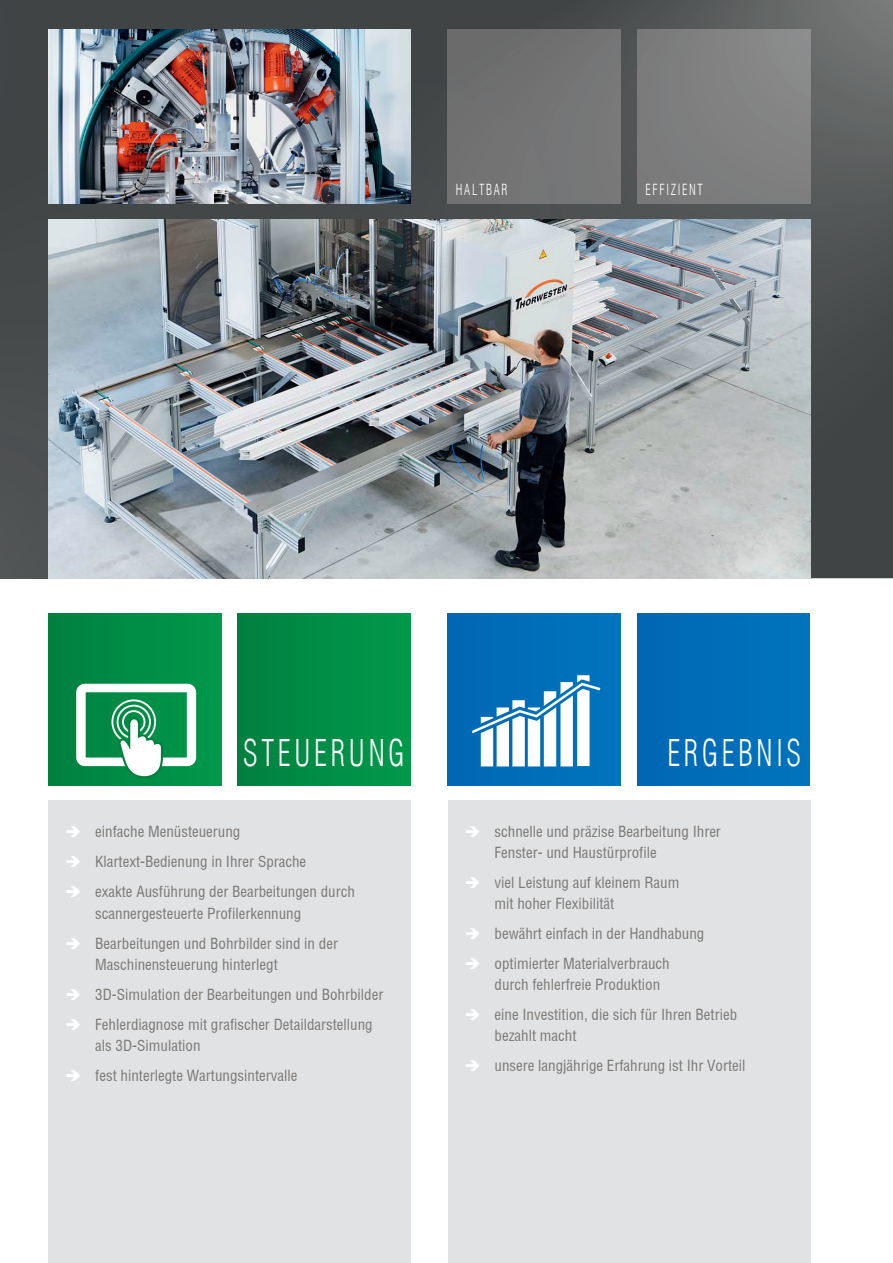
<style>
.page{position:relative;width:893px;height:1263px;background:#fff}
.page>*{position:absolute;margin:0;border:0;box-sizing:border-box;transform-origin:0 0}
.t1{font:36px "Switzerland Cond Light Plain";letter-spacing:.13em;color:#fff;scale:.8 1}
.t2{font:15px/21px "Switzerland Condensed Plain";color:#7b7976}
.t3{font:15px "Switzerland Cond Light Plain";letter-spacing:.14em;color:#fff;scale:.8 1}
.s1{color:#fff}
</style>
<div class="page">
<img style="left:0;top:0;width:472px;height:578px">
<img style="left:472px;top:0;width:421px;height:38px">
<div style="left:578px;top:38px;width:105px;height:181px;background:#515454"></div>
<img style="left:789px;top:38px;width:104px;height:540px">
<div style="left:472px;top:204px;width:106px;height:15px;background:#4c4f50"></div>
<div style="left:683px;top:204px;width:106px;height:15px;background:#545757"></div>
<div style="left:48px;top:613px;width:173px;height:173px;background:linear-gradient(to right,#00803f,#01984b)"></div>
<div style="left:238px;top:613px;width:173px;height:173px;background:#008e46"></div>
<div style="left:448px;top:613px;width:172px;height:173px;background:#006eb9"></div>
<div style="left:637px;top:613px;width:173px;height:173px;background:#006eb9"></div>
<div style="left:48px;top:801px;width:363px;height:462px;background:#e1e2e4"></div>
<div style="left:448px;top:801px;width:363px;height:462px;background:#e1e2e4"></div>
<img style="left:48px;top:219px;width:763px;height:359px">
<img style="left:48px;top:30px;width:363px;height:174px">
<div style="left:448px;top:30px;width:173px;height:174px;background:#737373"></div>
<img style="left:637px;top:30px;width:174px;height:174px">
<svg style="left:76px;top:204px;width:120px;height:576px;background:#87ada2"></svg>
<svg style="left:472px;top:675px;width:128px;height:91px"></svg>
<p class="t3" style="left:456px;top:181px;width:66px">HALTBAR</p>
<p class="t3" style="left:645px;top:181px;width:73px">EFFIZIENT</p>
<h1 class="t1" style="left:243px;top:731px;width:203px">STEUERUNG</h1>
<p class="t2" style="left:65px;top:820px;width:176px"><span class="s1">➔</span> einfache Menüsteuerung</p>
<p class="t2" style="left:65px;top:850px;width:242px"><span class="s1">➔</span> Klartext-Bedienung in Ihrer Sprache</p>
<p class="t2" style="left:95px;top:879px;width:261px;line-height:22.5px;text-indent:-30px"><span class="s1">➔</span> exakte Ausführung der Bearbeitungen durch scannergesteuerte Profilerkennung</p>
<p class="t2" style="left:95px;top:933px;width:244px;text-indent:-30px"><span class="s1">➔</span> Bearbeitungen und Bohrbilder sind in der<br>Maschinensteuerung hinterlegt</p>
<p class="t2" style="left:65px;top:984px;width:319px"><span class="s1">➔</span> 3D-Simulation der Bearbeitungen und Bohrbilder</p>
<p class="t2" style="left:95px;top:1014px;width:279px;text-indent:-30px"><span class="s1">➔</span> Fehlerdiagnose mit grafischer Detaildarstellung als 3D-Simulation</p>
<p class="t2" style="left:65px;top:1065px;width:233px"><span class="s1">➔</span> fest hinterlegte Wartungsintervalle</p>
<h1 class="t1" style="left:667px;top:731px;width:168px">ERGEBNIS</h1>
<p class="t2" style="left:495px;top:820px;width:228px;text-indent:-30px"><span class="s1">➔</span> schnelle und präzise Bearbeitung Ihrer<br>Fenster- und Haustürprofile</p>
<p class="t2" style="left:495px;top:871px;width:186px;text-indent:-30px"><span class="s1">➔</span> viel Leistung auf kleinem Raum mit hoher Flexibilität</p>
<p class="t2" style="left:465px;top:922px;width:241px"><span class="s1">➔</span> bewährt einfach in der Handhabung</p>
<p class="t2" style="left:495px;top:952px;width:177px;text-indent:-30px"><span class="s1">➔</span> optimierter Materialverbrauch durch fehlerfreie Produktion</p>
<p class="t2" style="left:495px;top:1003px;width:244px;text-indent:-30px"><span class="s1">➔</span> eine Investition, die sich für Ihren Betrieb bezahlt macht</p>
<p class="t2" style="left:465px;top:1054px;width:282px"><span class="s1">➔</span> unsere langjährige Erfahrung ist Ihr Vorteil</p>
</div>
